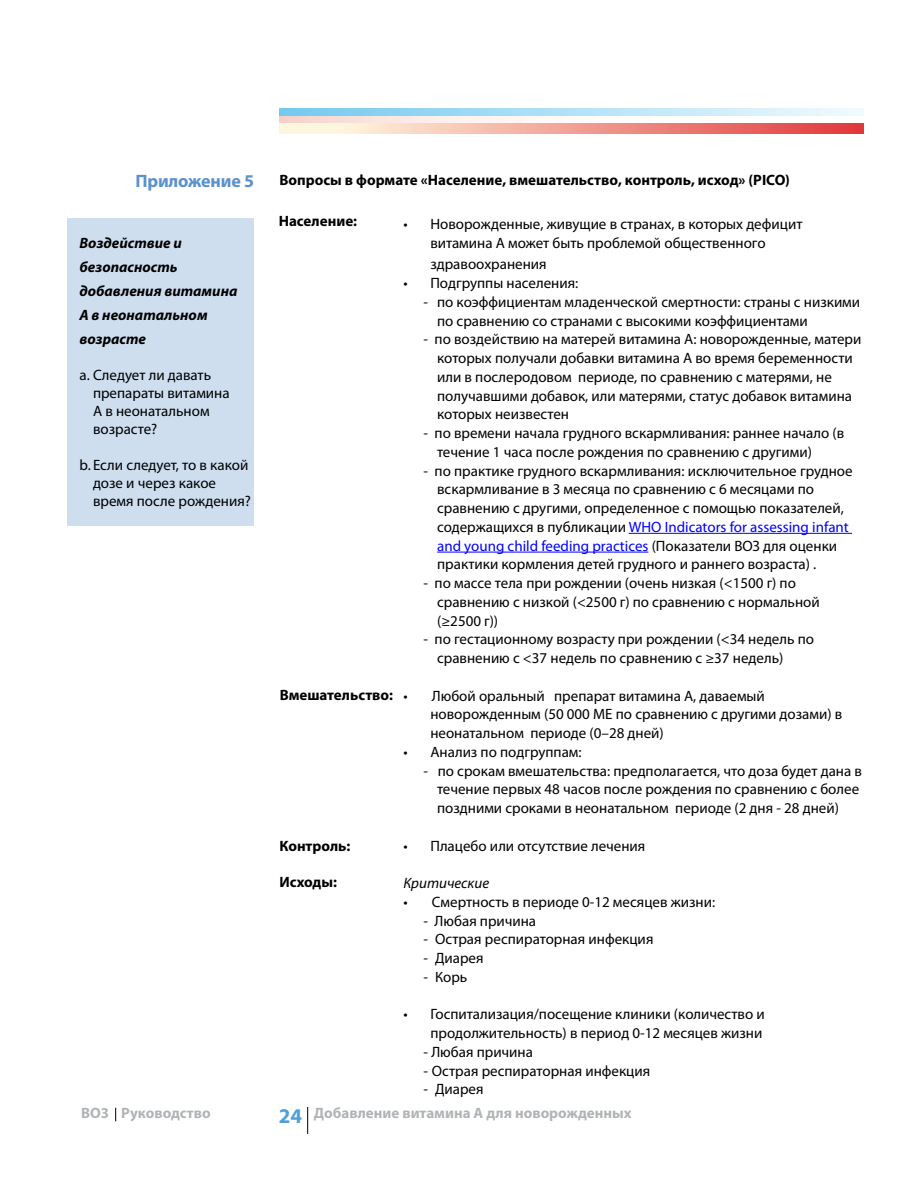
<style>
.page{position:relative;width:918px;height:1188px;background:#fff}
.page>*{position:absolute;margin:0;border:0;box-sizing:border-box;transform-origin:0 0}
.t1{font:700 18px "Myriad Pro";letter-spacing:-.01em;color:#5b91cc}
.t2{font:15px/18.8px "Myriad Pro";color:#000}
.t3{font:700 15px "Myriad Pro";color:#000}
.t4{font:italic 700 15px/24px "Myriad Pro";color:#000}
.t5{font:700 15px "Myriad Pro";color:#b1b4b6}
.t6{font:italic 15px "Myriad Pro";color:#000}
.s1{color:#00f}
.s2{font-size:21px;color:#519fd7}
</style>
<div class="page">
<svg style="left:279px;top:116px;width:585px;height:8px"></svg>
<svg style="left:279px;top:124px;width:585px;height:9px;background:#f0a094"></svg>
<svg style="left:279px;top:108px;width:585px;height:8px;background:#b2e1f6"></svg>
<svg style="left:307px;top:1107px;width:1px;height:27px"></svg>
<svg style="left:115px;top:1108px;width:1px;height:13px"></svg>
<div style="left:67px;top:218px;width:186px;height:308px;background:#cedeef"></div>
<hr style="left:629px;top:533px;width:223px;height:1px;background:#00f">
<hr style="left:437px;top:552px;width:212px;height:1px;background:#00f">
<p class="t1" style="left:135px;top:169px;width:120px">Приложение 5</p>
<p class="t4" style="left:80px;top:230px;width:159px">Воздействие и безопасность добавления витамина<br>А в неонатальном возрасте</p>
<p class="t2" style="left:93px;top:366px;width:138px;line-height:18px;text-indent:-14px">a. Следует ли давать препараты витамина<br>А в неонатальном возрасте?</p>
<p class="t2" style="left:93px;top:456px;width:160px;line-height:18px;text-indent:-14px">b. Если следует, то в какой дозе и через какое время после рождения?</p>
<p class="t3" style="left:279px;top:170px;width:512px">Вопросы в формате «Население, вмешательство, контроль, исход» (PICO)</p>
<p class="t3" style="left:279px;top:211px;width:80px">Население:</p>
<p class="t2" style="left:430px;top:214px;width:374px;text-indent:-27px">• Новорожденные, живущие в странах, в которых дефицит витамина А может быть проблемой общественного</p>
<p class="t2" style="left:430px;top:255px;width:118px">здравоохранения</p>
<p class="t2" style="left:403px;top:273px;width:177px">• Подгруппы населения:</p>
<p class="t2" style="left:437px;top:292px;width:425px;text-indent:-14px">- по коэффициентам младенческой смертности: страны с низкими по сравнению со странами с высокими коэффициентами</p>
<p class="t2" style="left:437px;top:330px;width:426px;text-indent:-14px">- по воздействию на матерей витамина А: новорожденные, матери которых получали добавки витамина А во время беременности или в послеродовом периоде, по сравнению с матерями, не получавшими добавок, или матерями, статус добавок витамина которых неизвестен</p>
<p class="t2" style="left:437px;top:423px;width:409px;text-indent:-14px">- по времени начала грудного вскармливания: раннее начало (в течение 1 часа после рождения по сравнению с другими)</p>
<p class="t2" style="left:437px;top:461px;width:417px;text-indent:-14px">- по практике грудного вскармливания: исключительное грудное вскармливание в 3 месяца по сравнению с 6 месяцами по сравнению с другими, определенное с помощью показателей, содержащихся в публикации <span class="s1">WHO Indicators for assessing infant and young child feeding practices</span> (Показатели ВОЗ для оценки практики кормления детей грудного и раннего возраста) .</p>
<p class="t2" style="left:437px;top:573px;width:384px;text-indent:-14px">- по массе тела при рождении (очень низкая (&lt;1500 г) по сравнению с низкой (&lt;2500 г) по сравнению с нормальной (≥2500 г))</p>
<p class="t2" style="left:437px;top:630px;width:379px;text-indent:-14px">- по гестационному возрасту при рождении (&lt;34 недель по сравнению с &lt;37 недель по сравнению с ≥37 недель)</p>
<p class="t2" style="left:430px;top:686px;width:413px;text-indent:-27px">• Любой оральный препарат витамина А, даваемый новорожденным (50 000 МЕ по сравнению с другими дозами) в неонатальном периоде (0–28 дней)</p>
<p class="t2" style="left:403px;top:742px;width:180px">• Анализ по подгруппам:</p>
<p class="t2" style="left:437px;top:761px;width:426px;text-indent:-14px">- по срокам вмешательства: предполагается, что доза будет дана в течение первых 48 часов после рождения по сравнению c более поздними сроками в неонатальном периоде (2 дня - 28 дней)</p>
<p class="t2" style="left:403px;top:836px;width:244px">• Плацебо или отсутствие лечения</p>
<p class="t6" style="left:403px;top:874px;width:87px">Критические</p>
<p class="t2" style="left:403px;top:892px;width:313px">• Смертность в периоде 0-12 месяцев жизни:</p>
<p class="t2" style="left:424px;top:911px;width:114px">- Любая причина</p>
<p class="t2" style="left:424px;top:930px;width:231px">- Острая респираторная инфекция</p>
<p class="t2" style="left:424px;top:948px;width:61px">- Диарея</p>
<p class="t2" style="left:424px;top:967px;width:45px">- Корь</p>
<p class="t2" style="left:403px;top:1005px;width:363px;text-align:right">• Госпитализация/посещение клиники (количество и продолжительность) в период 0-12 месяцев жизни</p>
<p class="t2" style="left:424px;top:1042px;width:111px">- Любая причина</p>
<p class="t2" style="left:424px;top:1061px;width:228px">- Острая респираторная инфекция</p>
<p class="t2" style="left:424px;top:1080px;width:61px">- Диарея</p>
<p class="t3" style="left:280px;top:685px;width:115px">Вмешательство:</p>
<p class="t3" style="left:279px;top:836px;width:73px">Контроль:</p>
<p class="t3" style="left:279px;top:872px;width:59px">Исходы:</p>
<p class="t5" style="left:81px;top:1103px;width:131px">BO3 Руководство</p>
<p class="t5" style="left:279px;top:1103px;width:354px"><span class="s2">24</span> Добавление витамина А для новорожденных</p>
</div>
